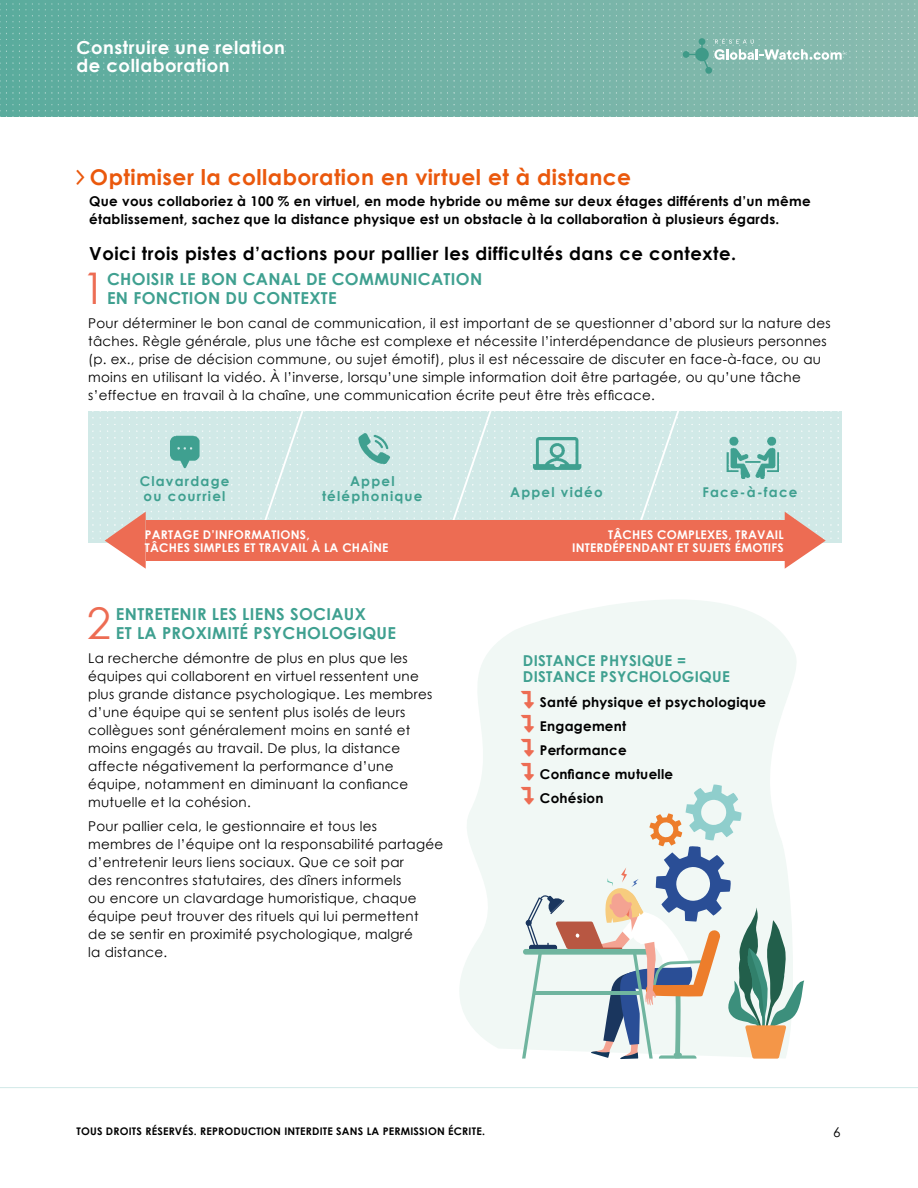
<style>
.page{position:relative;width:918px;height:1188px;background:#fff}
.page>*{position:absolute;margin:0;border:0;box-sizing:border-box;transform-origin:0 0}
.t1{font:43.65px "Century Gothic";color:#ed6c53}
.t2{font:700 21.75px "Century Gothic";letter-spacing:.02em;color:#ea580c}
.t3{font:700 18px "Century Gothic";letter-spacing:.03em;color:#000}
.t4{font:700 18px/18px "Century Gothic";letter-spacing:.03em;color:#fff}
.t5{font:700 16.5px/19.5px "Century Gothic";letter-spacing:.02em;color:#3fa090}
.t6{font:700 15px/16.5px "Century Gothic";letter-spacing:.02em;color:#3fa090}
.t7{font:13.5px/18px "Century Gothic";letter-spacing:.02em;color:#000}
.t8{font:700 13.5px/24px "Century Gothic";letter-spacing:.02em;color:#000}
.t9{font:700 13.5px/15px "Century Gothic";letter-spacing:.09em;color:#3fa090}
.t10{font:700 12px/13.5px "Century Gothic";letter-spacing:.02em;color:#fff}
.t11{font:700 10.5px "Century Gothic";letter-spacing:.02em;color:#000}
</style>
<div class="page">
<hr style="left:0;top:1087px;width:918px;height:1px;background:#d1e9e7">
<div style="left:88px;top:411px;width:754px;height:132px;background:#d1e9e7"></div>
<svg style="left:247px;top:411px;width:59px;height:109px"></svg>
<svg style="left:435px;top:411px;width:59px;height:109px"></svg>
<svg style="left:623px;top:411px;width:60px;height:109px"></svg>
<div style="left:146px;top:520px;width:642px;height:41px;background:#ed6c53"></div>
<svg style="left:105px;top:512px;width:41px;height:57px"></svg>
<svg style="left:785px;top:512px;width:41px;height:57px"></svg>
<img style="left:171px;top:436px;width:31px;height:33px">
<img style="left:356px;top:432px;width:35px;height:34px">
<img style="left:528px;top:437px;width:57px;height:34px">
<img style="left:721px;top:435px;width:58px;height:43px">
<svg style="left:459px;top:600px;width:337px;height:449px;fill:#f1f8f5"></svg>
<img style="left:0;top:0;width:918px;height:117px">
<svg style="left:682px;top:38px;width:165px;height:36px"></svg>
<svg style="left:521px;top:691px;width:13px;height:18px"></svg>
<svg style="left:521px;top:715px;width:13px;height:18px"></svg>
<svg style="left:521px;top:739px;width:13px;height:18px"></svg>
<svg style="left:521px;top:763px;width:283px;height:296px"></svg>
<h3 class="t4" style="left:76px;top:37px;width:210px">Construire une relation de collaboration</h3>
<h2 class="t2" style="left:90px;top:161px;width:543px">Optimiser la collaboration en virtuel et à distance</h2>
<p class="t8" style="left:89px;top:192px;width:723px;line-height:18px">Que vous collaboriez à 100 % en virtuel, en mode hybride ou même sur deux étages différents d’un même établissement, sachez que la distance physique est un obstacle à la collaboration à plusieurs égards.</p>
<h3 class="t3" style="left:89px;top:240px;width:648px">Voici trois pistes d’actions pour pallier les difficultés dans ce contexte.</h3>
<h1 class="t1" style="left:82px;top:258px;width:26px">1</h1>
<p class="t5" style="left:107px;top:268px;width:377px">CHOISIR LE BON CANAL DE COMMUNICATION<br>EN FONCTION DU CONTEXTE</p>
<p class="t7" style="left:88px;top:314px;width:744px">Pour déterminer le bon canal de communication, il est important de se questionner d’abord sur la nature des tâches. Règle générale, plus une tâche est complexe et nécessite l’interdépendance de plusieurs personnes (p. ex., prise de décision commune, ou sujet émotif), plus il est nécessaire de discuter en face-à-face, ou au moins en utilisant la vidéo. À l’inverse, lorsqu’une simple information doit être partagée, ou qu’une tâche s’effectue en travail à la chaîne, une communication écrite peut être très efficace.</p>
<p class="t9" style="left:140px;top:473px;width:91px">Clavardage ou courriel</p>
<p class="t9" style="left:322px;top:473px;width:102px;text-align:center">Appel téléphonique</p>
<p class="t9" style="left:510px;top:484px;width:94px">Appel vidéo</p>
<p class="t10" style="left:145px;top:527px;width:245px">PARTAGE D’INFORMATIONS,<br>TÂCHES SIMPLES ET TRAVAIL À LA CHAÎNE</p>
<p class="t10" style="left:572px;top:527px;width:213px;text-align:right">TÂCHES COMPLEXES, TRAVAIL<br>INTERDÉPENDANT ET SUJETS ÉMOTIFS</p>
<p class="t9" style="left:702px;top:484px;width:97px">Face-à-face</p>
<h1 class="t1" style="left:87px;top:593px;width:26px">2</h1>
<p class="t5" style="left:116px;top:603px;width:282px">ENTRETENIR LES LIENS SOCIAUX<br>ET LA PROXIMITÉ PSYCHOLOGIQUE</p>
<p class="t7" style="left:88px;top:649px;width:346px">La recherche démontre de plus en plus que les équipes qui collaborent en virtuel ressentent une plus grande distance psychologique. Les membres d’une équipe qui se sentent plus isolés de leurs collègues sont généralement moins en santé et moins engagés au travail. De plus, la distance affecte négativement la performance d’une équipe, notamment en diminuant la confiance mutuelle et la cohésion.</p>
<p class="t7" style="left:88px;top:817px;width:357px">Pour pallier cela, le gestionnaire et tous les membres de l’équipe ont la responsabilité partagée d’entretenir leurs liens sociaux. Que ce soit par<br>des rencontres statutaires, des dîners informels<br>ou encore un clavardage humoristique, chaque équipe peut trouver des rituels qui lui permettent<br>de se sentir en proximité psychologique, malgré<br>la distance.</p>
<p class="t6" style="left:523px;top:651px;width:209px">DISTANCE PHYSIQUE =<br>DISTANCE PSYCHOLOGIQUE</p>
<p class="t8" style="left:540px;top:689px;width:228px">Santé physique et psychologique<br>Engagement<br>Performance<br>Confiance mutuelle<br>Cohésion</p>
<p class="t11" style="left:76px;top:1123px;width:410px">TOUS DROITS RÉSERVÉS. REPRODUCTION INTERDITE SANS LA PERMISSION ÉCRITE.</p>
<p class="t7" style="left:833px;top:1123px;width:9px">6</p>
</div>
